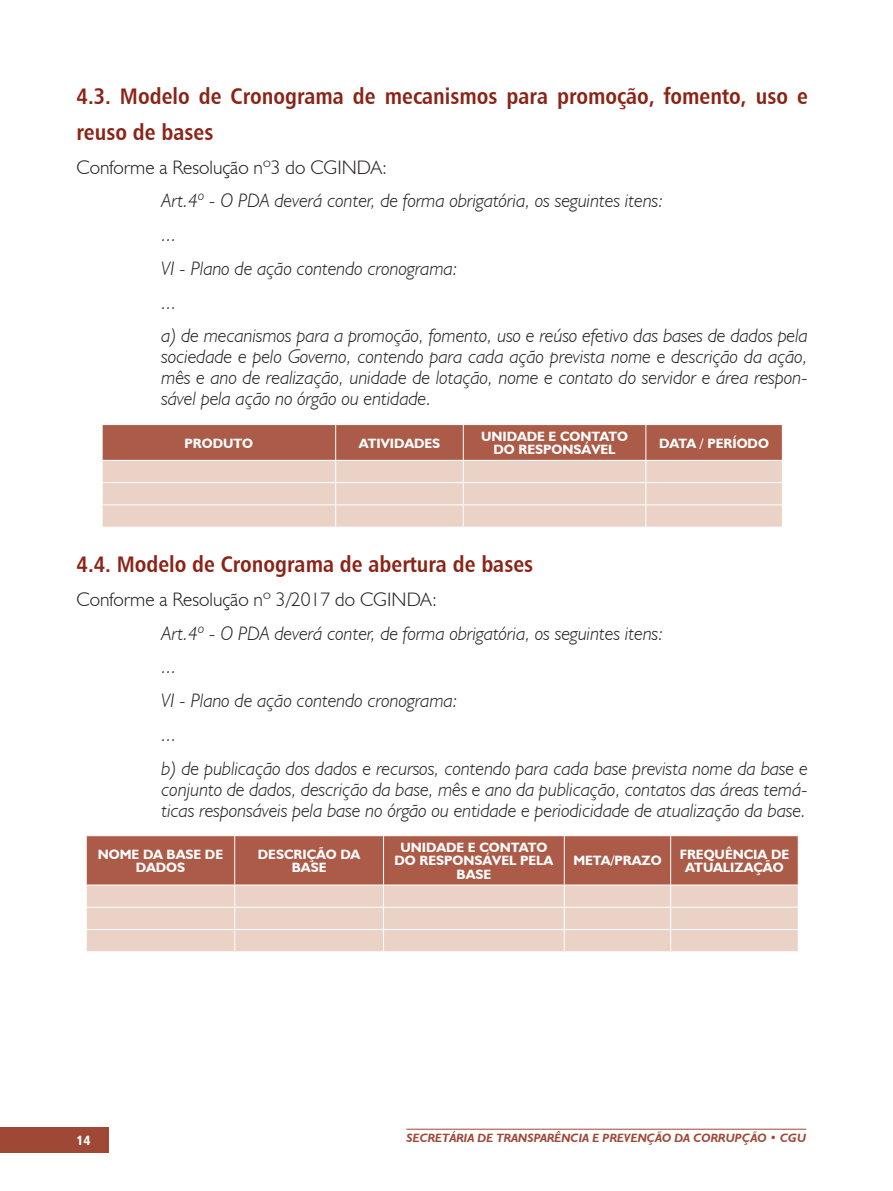
<style>
.page{position:relative;width:893px;height:1191px;background:#fff}
.page>*{position:absolute;margin:0;border:0;box-sizing:border-box;transform-origin:0 0}
._02__TÍTULO_NÍVEL_A{font:22.5px/36px "Humanist 777 BT Bold Condensed B";color:#8b2316}
._08__TEXTO_CORRENTE{font:italic 300 19.5px/21px "Humanist 521 BT";color:#231f20;text-align:justify}
._05__TEXTO_CORRENTE{font:300 19.5px "Humanist 521 BT";color:#231f20}
._02__CÉLULA_CABEÇALH{font:700 13.5px/13.5px "Humanist 521 BT";color:#fff;text-align:center}
.t1{font:13.5px "Humanist 777 BT Black Condensed B";color:#fff}
.t2{font:italic 700 12px "Humanist 521 BT";color:#9f4835}
</style>
<div class="page">
<div style="left:0;top:1127px;width:109px;height:25px;background:#9f4835"></div>
<hr style="left:406px;top:1128px;width:400px;height:1px;background:#9f4835">
<svg style="left:102px;top:424px;width:680px;height:103px;background:#d7ada0"></svg>
<svg style="left:86px;top:835px;width:713px;height:116px;background:#d1a294"></svg>
<p class="_02__TÍTULO_NÍVEL_A" style="left:77px;top:77px;width:733px">4.3. Modelo de Cronograma de mecanismos para promoção, fomento, uso e reuso de bases</p>
<p class="_05__TEXTO_CORRENTE" style="left:77px;top:155px;width:312px">Conforme a Resolução nº3 do CGINDA:</p>
<p class="_08__TEXTO_CORRENTE" style="left:162px;top:190px;width:503px">Art.4º - O PDA deverá conter, de forma obrigatória, os seguintes itens:</p>
<p class="_08__TEXTO_CORRENTE" style="left:162px;top:224px;width:16px">...</p>
<p class="_08__TEXTO_CORRENTE" style="left:162px;top:257px;width:298px">VI - Plano de ação contendo cronograma:</p>
<p class="_08__TEXTO_CORRENTE" style="left:162px;top:291px;width:16px">...</p>
<p class="_08__TEXTO_CORRENTE" style="left:162px;top:325px;width:648px">a) de mecanismos para a promoção, fomento, uso e reúso efetivo das bases de dados pela sociedade e pelo Governo, contendo para cada ação prevista nome e descrição da ação, mês e ano de realização, unidade de lotação, nome e contato do servidor e área respon&shy;sável pela ação no órgão ou entidade.</p>
<p class="_02__CÉLULA_CABEÇALH" style="left:185px;top:436px;width:70px">PRODUTO</p>
<p class="_02__CÉLULA_CABEÇALH" style="left:359px;top:436px;width:83px">ATIVIDADES</p>
<p class="_02__CÉLULA_CABEÇALH" style="left:481px;top:429px;width:149px">UNIDADE E CONTATO<br>DO RESPONSÁVEL</p>
<p class="_02__CÉLULA_CABEÇALH" style="left:659px;top:436px;width:111px">DATA / PERÍODO</p>
<p class="_02__TÍTULO_NÍVEL_A" style="left:77px;top:545px;width:458px">4.4. Modelo de Cronograma de abertura de bases</p>
<p class="_05__TEXTO_CORRENTE" style="left:77px;top:587px;width:362px">Conforme a Resolução nº 3/2017 do CGINDA:</p>
<p class="_08__TEXTO_CORRENTE" style="left:162px;top:622px;width:503px">Art.4º - O PDA deverá conter, de forma obrigatória, os seguintes itens:</p>
<p class="_08__TEXTO_CORRENTE" style="left:162px;top:656px;width:16px">...</p>
<p class="_08__TEXTO_CORRENTE" style="left:162px;top:689px;width:298px">VI - Plano de ação contendo cronograma:</p>
<p class="_08__TEXTO_CORRENTE" style="left:162px;top:723px;width:16px">...</p>
<p class="_08__TEXTO_CORRENTE" style="left:162px;top:757px;width:648px">b) de publicação dos dados e recursos, contendo para cada base prevista nome da base e conjunto de dados, descrição da base, mês e ano da publicação, contatos das áreas temá&shy;ticas responsáveis pela base no órgão ou entidade e periodicidade de atualização da base.</p>
<p class="_02__CÉLULA_CABEÇALH" style="left:98px;top:847px;width:127px">NOME DA BASE DE<br>DADOS</p>
<p class="_02__CÉLULA_CABEÇALH" style="left:258px;top:847px;width:104px">DESCRIÇÃO DA<br>BASE</p>
<p class="_02__CÉLULA_CABEÇALH" style="left:394px;top:840px;width:160px">UNIDADE E CONTATO<br>DO RESPONSÁVEL PELA<br>BASE</p>
<p class="_02__CÉLULA_CABEÇALH" style="left:573px;top:854px;width:90px">META/PRAZO</p>
<p class="_02__CÉLULA_CABEÇALH" style="left:680px;top:847px;width:111px">FREQUÊNCIA DE<br>ATUALIZAÇÃO</p>
<p class="t1" style="left:77px;top:1132px;width:16px">14</p>
<p class="t2" style="left:406px;top:1130px;width:401px">SECRETÁRIA DE TRANSPARÊNCIA E PREVENÇÃO DA CORRUPÇÃO • CGU</p>
</div>
